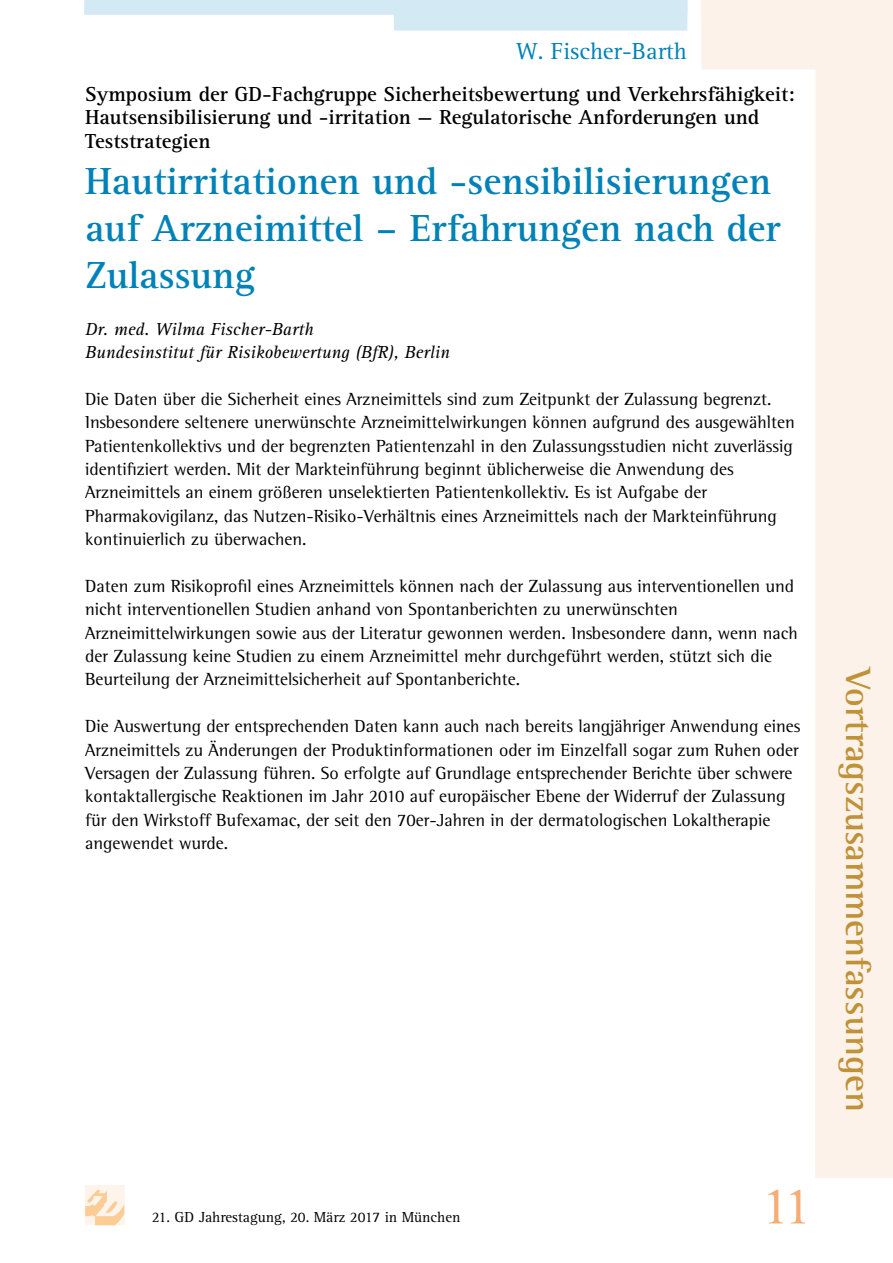
<style>
.page{position:relative;width:893px;height:1263px;background:#fff}
.page>*{position:absolute;margin:0;border:0;box-sizing:border-box;transform-origin:0 0}
.t1{font:54px "Agfa Rotis Serif";color:#f5ac75}
.t2{font:700 39px/46.8px "Agfa Rotis Serif";color:#0082b8}
.t3{font:700 36px "Agfa Rotis Semi Serif";color:#bf9237}
.t4{font:24px "Agfa Rotis Serif";color:#0082b8}
.t5{font:700 21px/23.4px "Agfa Rotis Serif";color:#000}
.t6{font:18px/23.4px "Agfa Rotis Semi Serif";color:#000}
.t7{font:italic 18px/23.4px "Agfa Rotis Serif";color:#000}
.t8{font:15px "Agfa Rotis Serif";color:#000}
</style>
<div class="page">
<svg style="left:701px;top:21px;width:192px;height:1157px"></svg>
<div style="left:85px;top:1186px;width:39px;height:39px;background:#fef4eb"></div>
<svg style="left:85px;top:1189px;width:39px;height:36px"></svg>
<svg style="left:84px;top:0;width:603px;height:31px"></svg>
<div style="left:701px;top:0;width:192px;height:21px;background:#fcf2ea"></div>
<h3 class="t4" style="left:516px;top:38px;width:172px">W. Fischer-Barth</h3>
<p class="t5" style="left:85px;top:83px;width:711px">Symposium der GD-Fachgruppe Sicherheitsbewertung und Verkehrsfähigkeit:<br>Hautsensibilisierung und -irritation — Regulatorische Anforderungen und<br>Teststrategien</p>
<h2 class="t2" style="left:85px;top:159px;width:697px">Hautirritationen und -sensibilisierungen auf Arzneimittel – Erfahrungen nach der<br>Zulassung</h2>
<p class="t7" style="left:85px;top:318px;width:366px">Dr. med. Wilma Fischer-Barth<br>Bundesinstitut für Risikobewertung (BfR), Berlin</p>
<p class="t6" style="left:85px;top:387px;width:711px">Die Daten über die Sicherheit eines Arzneimittels sind zum Zeitpunkt der Zulassung begrenzt.<br>Insbesondere seltenere unerwünschte Arzneimittelwirkungen können aufgrund des ausgewählten Patientenkollektivs und der begrenzten Patientenzahl in den Zulassungsstudien nicht zuverlässig identifiziert werden. Mit der Markteinführung beginnt üblicherweise die Anwendung des Arzneimittels an einem größeren unselektierten Patientenkollektiv. Es ist Aufgabe der Pharmakovigilanz, das Nutzen-Risiko-Verhältnis eines Arzneimittels nach der Markteinführung kontinuierlich zu überwachen.</p>
<p class="t6" style="left:85px;top:574px;width:714px">Daten zum Risikoprofil eines Arzneimittels können nach der Zulassung aus interventionellen und nicht interventionellen Studien anhand von Spontanberichten zu unerwünschten Arzneimittelwirkungen sowie aus der Literatur gewonnen werden. Insbesondere dann, wenn nach der Zulassung keine Studien zu einem Arzneimittel mehr durchgeführt werden, stützt sich die Beurteilung der Arzneimittelsicherheit auf Spontanberichte.</p>
<p class="t6" style="left:85px;top:714px;width:717px">Die Auswertung der entsprechenden Daten kann auch nach bereits langjähriger Anwendung eines Arzneimittels zu Änderungen der Produktinformationen oder im Einzelfall sogar zum Ruhen oder Versagen der Zulassung führen. So erfolgte auf Grundlage entsprechender Berichte über schwere kontaktallergische Reaktionen im Jahr 2010 auf europäischer Ebene der Widerruf der Zulassung für den Wirkstoff Bufexamac, der seit den 70er-Jahren in der dermatologischen Lokaltherapie angewendet wurde.</p>
<p class="t8" style="left:152px;top:1208px;width:310px">21. GD Jahrestagung, 20. März 2017 in München</p>
<h1 class="t1" style="left:761px;top:1175px;width:52px">11</h1>
<h3 class="t3" style="left:880px;top:668px;width:445px;rotate:90deg">Vortragszusammenfassungen</h3>
</div>
